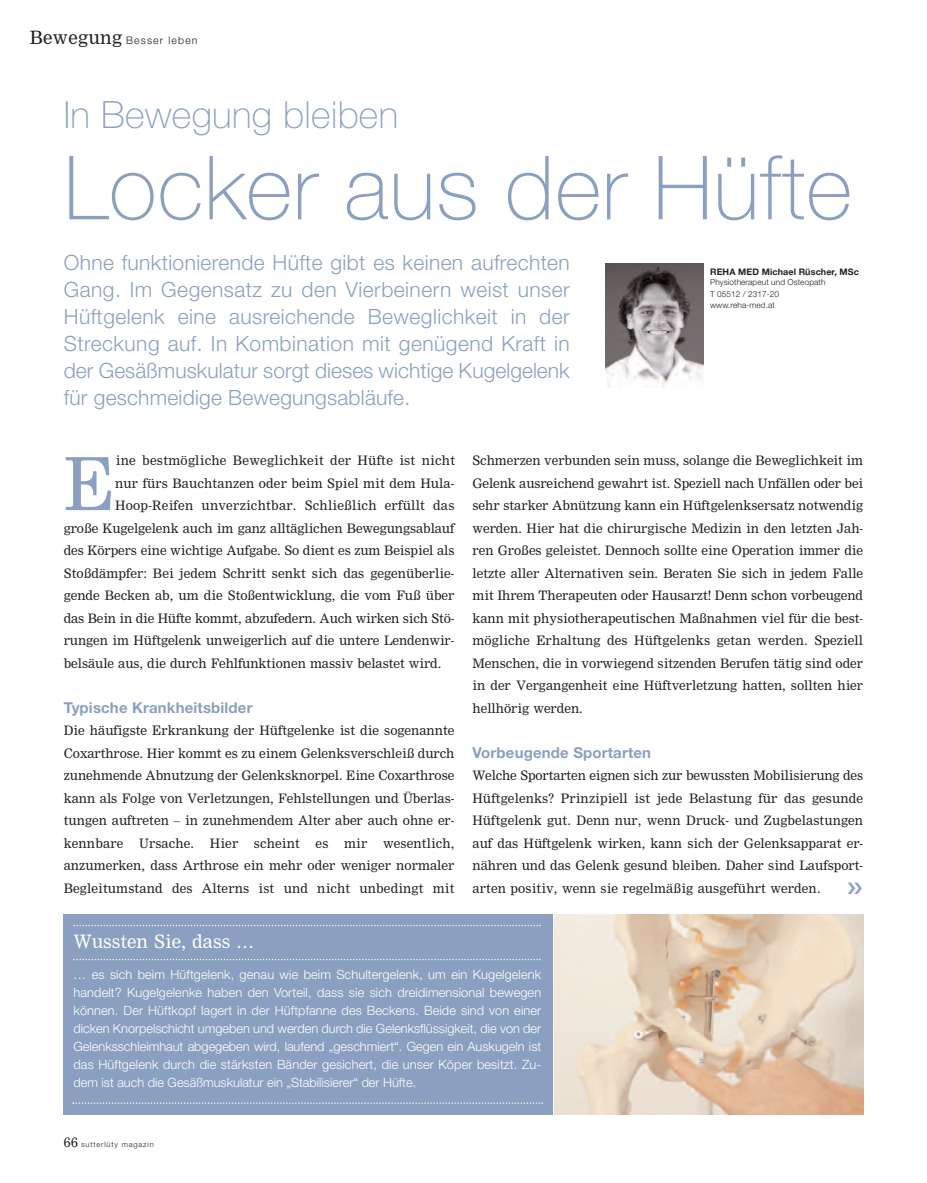
<style>
.page{position:relative;width:927px;height:1183px;background:#fff}
.page>*{position:absolute;margin:0;border:0;box-sizing:border-box;transform-origin:0 0}
.t1{font:100 88.5px "Helvetica Neue";letter-spacing:.01em;color:#8ba0c1}
.t2{font:71.55px "M Nimrod";color:#8ba0c1}
.t3{font:100 37.5px "Helvetica Neue";letter-spacing:.01em;color:#8ba0c1}
.t4{font:300 21px/27px "Helvetica Neue";letter-spacing:.01em;color:#8ba0c1;text-align:justify}
.t5{font:18px "M Nimrod";color:#fff}
.t6{font:700 15px "Helvetica Neue";letter-spacing:.01em;color:#8ba0c1}
.t7{font:12.75px/22.5px "M Nimrod";color:#231f20;text-align:justify}
.t8{font:300 12.75px/18px "Helvetica Neue";color:#fff;text-align:justify}
.t9{font:12.75px "M Nimrod";letter-spacing:.02em;color:#231f20}
.t10{font:300 10.5px "Helvetica Neue";letter-spacing:.11em;color:#231f20}
.t11{font:700 9px "Helvetica Neue";letter-spacing:.01em;color:#231f20}
.t12{font:300 8.25px/12px "Helvetica Neue";letter-spacing:.01em;color:#231f20}
.t13{font:300 7.5px "Helvetica Neue";letter-spacing:.11em;color:#231f20}
.s1{font-family:"M Nimrod";font-weight:400;font-size:18px}
.s2{font-family:"M Nimrod";font-weight:400;font-size:13.5px}
</style>
<div class="page">
<img style="left:606px;top:264px;width:98px;height:123px">
<img style="left:555px;top:914px;width:308px;height:200px">
<div style="left:64px;top:914px;width:489px;height:200px;background:#8ba0c1"></div>
<svg style="left:73px;top:924px;width:468px;height:2px"></svg>
<svg style="left:73px;top:959px;width:468px;height:1px"></svg>
<svg style="left:73px;top:1102px;width:470px;height:1px"></svg>
<p class="t10" style="left:30px;top:36px;width:169px"><span class="s1">Bewegung</span> Besser leben</p>
<h3 class="t3" style="left:64px;top:102px;width:336px">In Bewegung bleiben</h3>
<h1 class="t1" style="left:64px;top:156px;width:790px">Locker aus der Hüfte</h1>
<p class="t4" style="left:64px;top:251px;width:507px">Ohne funktionierende Hüfte gibt es keinen aufrechten Gang. Im Gegensatz zu den Vierbeinern weist unser Hüftgelenk eine ausreichende Beweglichkeit in der Streckung auf. In Kombination mit genügend Kraft in der Gesäßmuskulatur sorgt dieses wichtige Kugelgelenk für geschmeidige Bewegungsabläufe.</p>
<p class="t11" style="left:710px;top:268px;width:150px">REHA MED Michael Rüscher, MSc</p>
<p class="t12" style="left:710px;top:277px;width:117px">Physiotherapeut und Osteopath<br>T 05512 / 2317-20</p>
<p class="t12" style="left:710px;top:299px;width:66px">www.reha-med.at</p>
<h2 class="t2" style="left:64px;top:457px;width:53px">E</h2>
<p class="t9" style="left:116px;top:455px;width:341px">ine bestmögliche Beweglichkeit der Hüfte ist nicht</p>
<p class="t7" style="left:115px;top:472px;width:341px">nur fürs Bauchtanzen oder beim Spiel mit dem Hula-</p>
<p class="t9" style="left:115px;top:500px;width:341px">Hoop-Reifen unverzichtbar. Schließlich erfüllt das</p>
<p class="t7" style="left:64px;top:517px;width:392px">große Kugelgelenk auch im ganz alltäglichen Bewegungsablauf</p>
<p class="t7" style="left:64px;top:540px;width:392px">des Körpers eine wichtige Aufgabe. So dient es zum Beispiel als</p>
<p class="t7" style="left:64px;top:562px;width:392px">Stoßdämpfer: Bei jedem Schritt senkt sich das gegenüberlie-</p>
<p class="t7" style="left:64px;top:585px;width:392px">gende Becken ab, um die Stoßentwicklung, die vom Fuß über</p>
<p class="t7" style="left:64px;top:607px;width:392px">das Bein in die Hüfte kommt, abzufedern. Auch wirken sich Stö-</p>
<p class="t7" style="left:64px;top:630px;width:392px">rungen im Hüftgelenk unweigerlich auf die untere Lendenwir-</p>
<p class="t7" style="left:64px;top:652px;width:379px">belsäule aus, die durch Fehlfunktionen massiv belastet wird.</p>
<p class="t6" style="left:64px;top:701px;width:190px">Typische Krankheitsbilder</p>
<p class="t7" style="left:64px;top:720px;width:392px">Die häufigste Erkrankung der Hüftgelenke ist die sogenannte Coxarthrose. Hier kommt es zu einem Gelenksverschleiß durch zunehmende Abnutzung der Gelenksknorpel. Eine Coxarthrose kann als Folge von Verletzungen, Fehlstellungen und Überlas&shy;tungen auftreten – in zunehmendem Alter aber auch ohne er&shy;kennbare Ursache. Hier scheint es mir wesentlich, anzumerken, dass Arthrose ein mehr oder weniger normaler Begleitumstand des Alterns ist und nicht unbedingt mit</p>
<p class="t7" style="left:472px;top:450px;width:392px">Schmerzen verbunden sein muss, solange die Beweglichkeit im Gelenk ausreichend gewahrt ist. Speziell nach Unfällen oder bei sehr starker Abnützung kann ein Hüftgelenksersatz notwendig werden. Hier hat die chirurgische Medizin in den letzten Jah&shy;ren Großes geleistet. Dennoch sollte eine Operation immer die letzte aller Alternativen sein. Beraten Sie sich in jedem Falle mit Ihrem Therapeuten oder Hausarzt! Denn schon vorbeugend kann mit physiotherapeutischen Maßnahmen viel für die best&shy;mögliche Erhaltung des Hüftgelenks getan werden. Speziell Menschen, die in vorwiegend sitzenden Berufen tätig sind oder in der Vergangenheit eine Hüftverletzung hatten, sollten hier hellhörig werden.</p>
<p class="t6" style="left:472px;top:746px;width:180px">Vorbeugende Sportarten</p>
<p class="t7" style="left:472px;top:765px;width:392px">Welche Sportarten eignen sich zur bewussten Mobilisierung des Hüftgelenks? Prinzipiell ist jede Belastung für das gesunde Hüftgelenk gut. Denn nur, wenn Druck- und Zugbelastungen auf das Hüftgelenk wirken, kann sich der Gelenksapparat er&shy;nähren und das Gelenk gesund bleiben. Daher sind Laufsport&shy;arten positiv, wenn sie regelmäßig ausgeführt werden.</p>
<h3 class="t5" style="left:74px;top:934px;width:182px">Wussten Sie, dass …</h3>
<p class="t8" style="left:73px;top:966px;width:469px">… es sich beim Hüftgelenk, genau wie beim Schultergelenk, um ein Kugelgelenk handelt? Kugelgelenke haben den Vorteil, dass sie sich dreidimensional bewegen können. Der Hüftkopf lagert in der Hüftpfanne des Beckens. Beide sind von einer dicken Knorpelschicht umgeben und werden durch die Gelenksflüssigkeit, die von der Gelenksschleimhaut abgegeben wird, laufend „geschmiert“. Gegen ein Auskugeln ist das Hüftgelenk durch die stärksten Bänder gesichert, die unser Köper besitzt. Zu&shy;dem ist auch die Gesäßmuskulatur ein „Stabilisierer“ der Hüfte.</p>
<p class="t13" style="left:64px;top:1140px;width:92px"><span class="s2">66</span> sutterlüty magazin</p>
</div>
